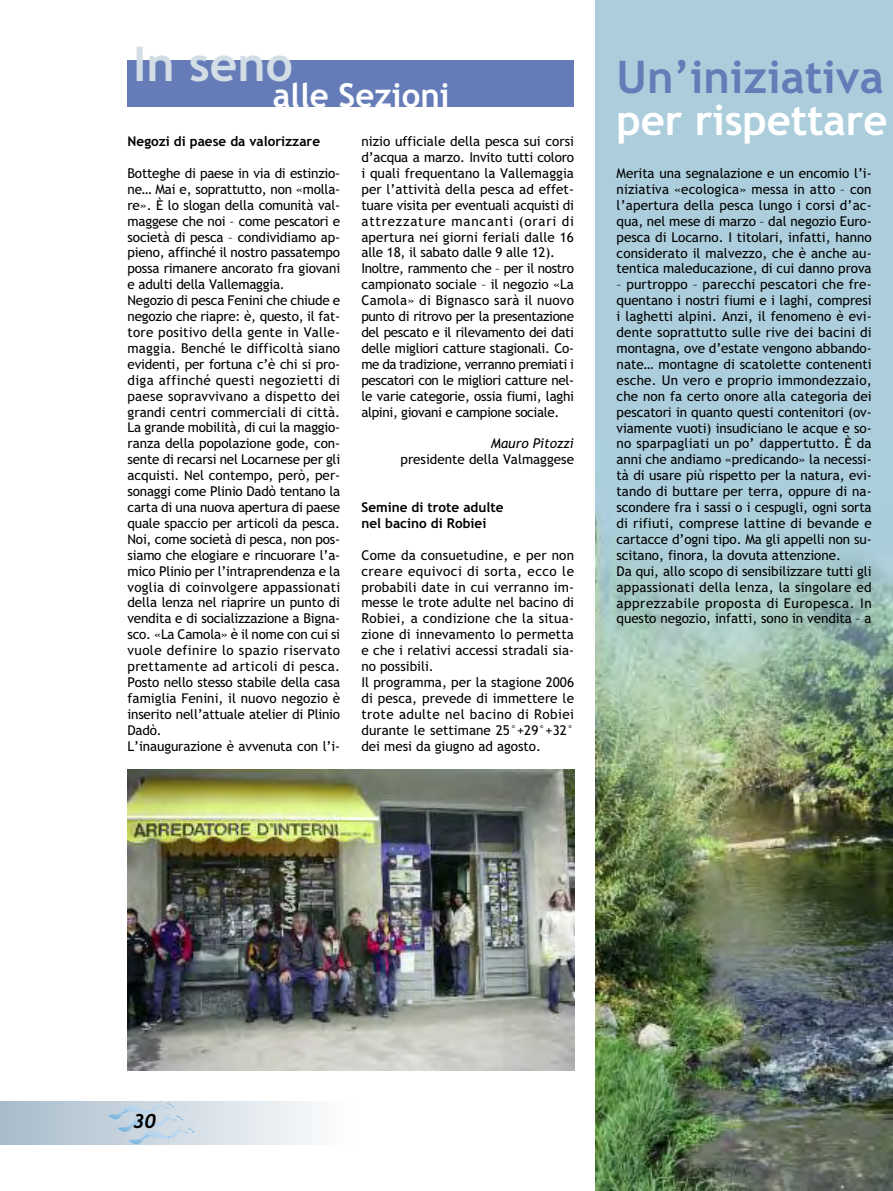
<style>
.page{position:relative;width:893px;height:1191px;background:#fff}
.page>*{position:absolute;margin:0;border:0;box-sizing:border-box;transform-origin:0 0}
.t1{font:700 48px "Trebuchet MS";color:#d2dde5}
.t2{font:700 45px "Trebuchet MS";color:#657cb8}
.t3{font:700 42px "Trebuchet MS";letter-spacing:-.005em;color:#fff}
.t4{font:700 33px "Trebuchet MS";color:#fff}
.t5{font:italic 700 19.5px "Trebuchet";color:#000}
.t6{font:13.5px/15.9px "Trebuchet MS";letter-spacing:-.005em;color:#000}
.t7{font:700 13.5px/15.9px "Trebuchet MS";color:#000}
.t8{font:italic 13.5px "Trebuchet MS";color:#000}
</style>
<div class="page">
<svg style="left:0;top:1101px;width:313px;height:43px;background:#ced9e2"></svg>
<svg style="left:106px;top:1101px;width:102px;height:43px;background:#c8d7e3"></svg>
<div style="left:128px;top:60px;width:446px;height:46px;background:#657cb8"></div>
<img style="left:128px;top:770px;width:446px;height:300px">
<img style="left:595px;top:0;width:298px;height:1191px">
<h1 class="t1" style="left:133px;top:37px;width:161px">In seno</h1>
<h3 class="t4" style="left:273px;top:76px;width:179px">alle Sezioni</h3>
<p class="t7" style="left:128px;top:133px;width:194px">Negozi di paese da valorizzare</p>
<p class="t6" style="left:128px;top:165px;width:214px">Botteghe di paese in via di estinzio&shy;ne… Mai e, soprattutto, non «molla&shy;re». È lo slogan della comunità val&shy;maggese che noi – come pescatori e società di pesca – condividiamo ap&shy;pieno, affinché il nostro passatempo possa rimanere ancorato fra giovani e adulti della Vallemaggia.<br>Negozio di pesca Fenini che chiude e negozio che riapre: è, questo, il fat&shy;tore positivo della gente in Valle&shy;maggia. Benché le difficoltà siano evidenti, per fortuna c’è chi si pro&shy;diga affinché questi negozietti di paese sopravvivano a dispetto dei grandi centri commerciali di città.<br>La grande mobilità, di cui la maggio&shy;ranza della popolazione gode, con&shy;sente di recarsi nel Locarnese per gli acquisti. Nel contempo, però, per&shy;sonaggi come Plinio Dadò tentano la carta di una nuova apertura di paese quale spaccio per articoli da pesca.<br>Noi, come società di pesca, non pos&shy;siamo che elogiare e rincuorare l’a&shy;mico Plinio per l’intraprendenza e la voglia di coinvolgere appassionati della lenza nel riaprire un punto di vendita e di socializzazione a Bigna&shy;sco. «La Camola» è il nome con cui si vuole definire lo spazio riservato prettamente ad articoli di pesca.<br>Posto nello stesso stabile della casa famiglia Fenini, il nuovo negozio è inserito nell’attuale atelier di Plinio Dadò.<br>L’inaugurazione è avvenuta con l’i-</p>
<p class="t6" style="left:361px;top:133px;width:214px">nizio ufficiale della pesca sui corsi d’acqua a marzo. Invito tutti coloro i quali frequentano la Vallemaggia per l’attività della pesca ad effet&shy;tuare visita per eventuali acquisti di attrezzature mancanti (orari di apertura nei giorni feriali dalle 16 alle 18, il sabato dalle 9 alle 12).<br>Inoltre, rammento che – per il nostro campionato sociale – il negozio «La Camola» di Bignasco sarà il nuovo punto di ritrovo per la presentazione del pescato e il rilevamento dei dati delle migliori catture stagionali. Co&shy;me da tradizione, verranno premiati i pescatori con le migliori catture nel&shy;le varie categorie, ossia fiumi, laghi alpini, giovani e campione sociale.</p>
<p class="t8" style="left:491px;top:436px;width:85px">Mauro Pitozzi</p>
<p class="t6" style="left:400px;top:451px;width:175px">presidente della Valmaggese</p>
<p class="t7" style="left:361px;top:499px;width:144px">Semine di trote adulte nel bacino di Robiei</p>
<p class="t6" style="left:361px;top:547px;width:214px">Come da consuetudine, e per non creare equivoci di sorta, ecco le probabili date in cui verranno im&shy;messe le trote adulte nel bacino di<br>Robiei, a condizione che la situa&shy;zione di innevamento lo permetta e che i relativi accessi stradali sia&shy;no possibili.<br>Il programma, per la stagione 2006 di pesca, prevede di immettere le trote adulte nel bacino di Robiei durante le settimane 25°+29°+32° dei mesi da giugno ad agosto.</p>
<h2 class="t2" style="left:617px;top:51px;width:269px">Un’iniziativa</h2>
<h3 class="t3" style="left:617px;top:96px;width:272px">per rispettare</h3>
<p class="t6" style="left:617px;top:165px;width:257px;text-align:justify">Merita una segnalazione e un encomio l’i&shy;niziativa «ecologica» messa in atto – con l’apertura della pesca lungo i corsi d’ac&shy;qua, nel mese di marzo – dal negozio Euro&shy;pesca di Locarno. I titolari, infatti, hanno considerato il malvezzo, che è anche au&shy;tentica maleducazione, di cui danno prova</p>
<p class="t6" style="left:617px;top:277px;width:257px">– purtroppo – parecchi pescatori che fre&shy;quentano i nostri fiumi e i laghi, compresi i laghetti alpini. Anzi, il fenomeno è evi&shy;dente soprattutto sulle rive dei bacini di montagna, ove d’estate vengono abbando&shy;nate… montagne di scatolette contenenti esche. Un vero e proprio immondezzaio, che non fa certo onore alla categoria dei pescatori in quanto questi contenitori (ov&shy;viamente vuoti) insudiciano le acque e so&shy;no sparpagliati un po’ dappertutto. È da anni che andiamo «predicando» la necessi&shy;tà di usare più rispetto per la natura, evi&shy;tando di buttare per terra, oppure di na&shy;scondere fra i sassi o i cespugli, ogni sorta di rifiuti, comprese lattine di bevande e cartacce d’ogni tipo. Ma gli appelli non su&shy;scitano, finora, la dovuta attenzione.<br>Da qui, allo scopo di sensibilizzare tutti gli appassionati della lenza, la singolare ed apprezzabile proposta di Europesca. In questo negozio, infatti, sono in vendita – a</p>
<h3 class="t5" style="left:133px;top:1110px;width:24px">30</h3>
</div>
